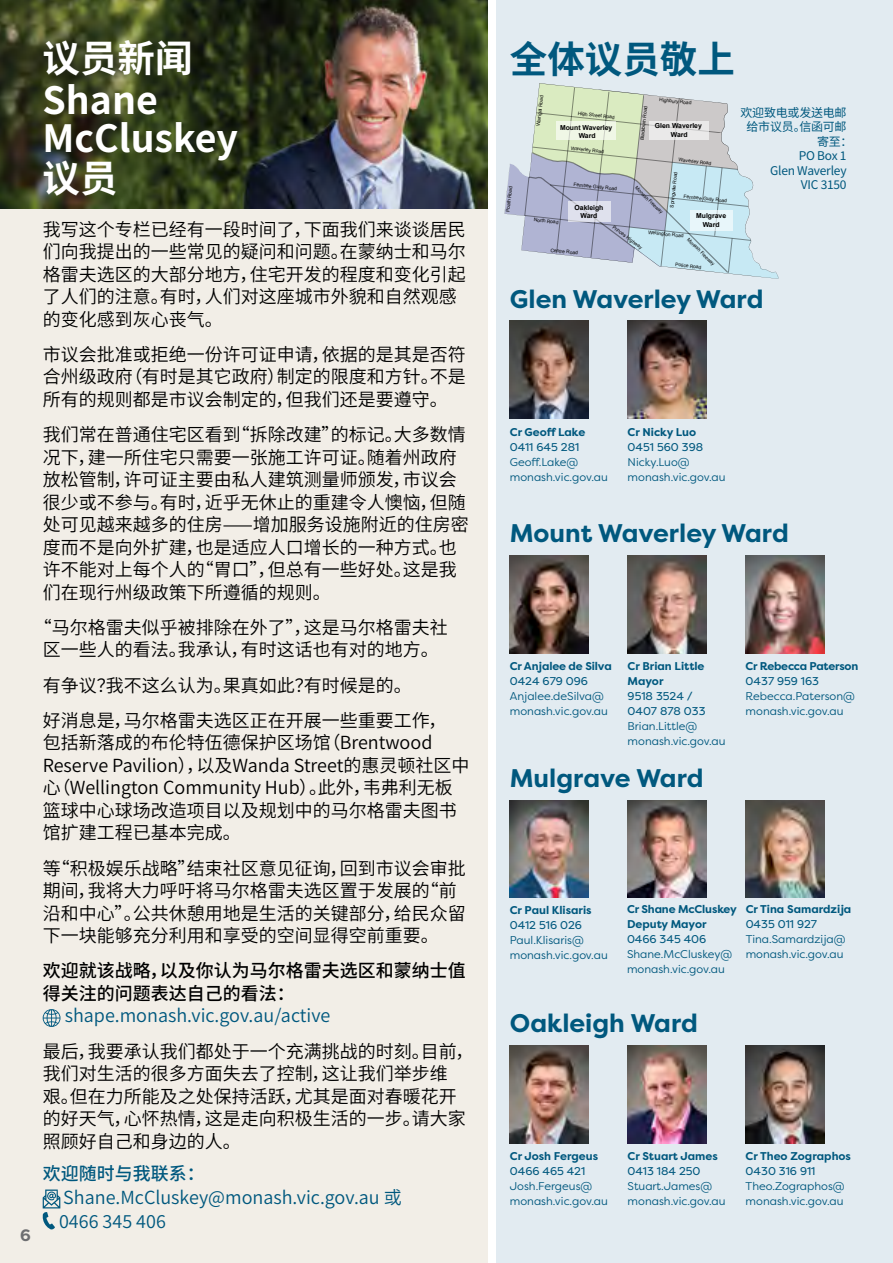
<style>
.page{position:relative;width:893px;height:1263px;background:#fff}
.page>*{position:absolute;margin:0;border:0;box-sizing:border-box;transform-origin:0 0}
.t1{font:700 37.5px/40px "Source Han Sans CN";color:#fff}
.t2{font:700 37.5px "Source Han Sans CN";color:#00587e}
.t3{font:700 25.5px "Filson Pro";color:#00587e}
.t4{font:18px/22.5px "Source Han Sans CN";color:#000}
.t5{font:18px/24px "Source Han Sans CN";color:#00587e}
.t6{font:500 18px/22.5px "Source Han Sans CN";color:#000}
.t7{font:500 18px "Source Han Sans CN";color:#00587e}
.t8{font:700 16.5px "Filson Pro";color:#6d6e71}
.t9{font:12px "Source Han Sans CN";letter-spacing:-.02em;color:#00587e}
.t10{font:11.25px/15px "Filson Pro";color:#00587e}
.t11{font:700 11.25px/15px "Filson Pro";color:#00587e}
.t12{font:11.25px/15px "Filson Pro";color:#00587e}
.t13{font:700 11.25px "Filson Pro";letter-spacing:-.02em;color:#00587e}
.t14{font:700 6.9px/8.2px "Arial";color:#000;text-align:center}
.t15{font:4.8px "Arial";color:#000}
</style>
<div class="page">
<div style="left:0;top:0;width:488px;height:1263px;background:#f2eee7"></div>
<img style="left:0;top:0;width:488px;height:209px">
<div style="left:496px;top:0;width:397px;height:1263px;background:#e2ebf1"></div>
<img style="left:628px;top:556px;width:78px;height:98px">
<img style="left:510px;top:1045px;width:78px;height:98px">
<img style="left:510px;top:556px;width:78px;height:98px">
<img style="left:746px;top:800px;width:78px;height:98px">
<img style="left:628px;top:800px;width:78px;height:98px">
<img style="left:746px;top:1045px;width:78px;height:98px">
<img style="left:746px;top:556px;width:78px;height:98px">
<img style="left:510px;top:800px;width:78px;height:98px">
<img style="left:628px;top:1045px;width:78px;height:98px">
<img style="left:628px;top:320px;width:78px;height:98px">
<img style="left:510px;top:320px;width:78px;height:98px">
<svg style="left:505px;top:83px;width:274px;height:196px"></svg>
<div style="left:556px;top:122px;width:60px;height:18px;background:#f0f7e6"></div>
<svg style="left:650px;top:122px;width:59px;height:18px"></svg>
<svg style="left:568px;top:201px;width:43px;height:20px"></svg>
<div style="left:690px;top:210px;width:42px;height:21px;background:#e8f6fa"></div>
<svg style="left:43px;top:1009px;width:17px;height:18px"></svg>
<svg style="left:42px;top:1189px;width:18px;height:41px"></svg>
<p class="t8" style="left:20px;top:1225px;width:12px">6</p>
<h1 class="t1" style="left:43px;top:39px;width:197px">议员新闻<br>Shane<br>McCluskey议员</h1>
<p class="t4" style="left:43px;top:218px;width:425px">我写这个专栏已经有一段时间了，下面我们来谈谈居民们向我提出的一些常见的疑问和问题。在蒙纳士和马尔格雷夫选区的大部分地方，住宅开发的程度和变化引起了人们的注意。有时，人们对这座城市外貌和自然观感的变化感到灰心丧气。</p>
<p class="t4" style="left:43px;top:343px;width:425px;text-align:justify">市议会批准或拒绝一份许可证申请，依据的是其是否符合州级政府（有时是其它政府）制定的限度和方针。不是所有的规则都是市议会制定的，但我们还是要遵守。</p>
<p class="t4" style="left:43px;top:424px;width:428px">我们常在普通住宅区看到“拆除改建”的标记。大多数情况下，建一所住宅只需要一张施工许可证。随着州政府放松管制，许可证主要由私人建筑测量师颁发，市议会很少或不参与。有时，近乎无休止的重建令人懊恼，但随处可见越来越多的住房——增加服务设施附近的住房密度而不是向外扩建，也是适应人口增长的一种方式。也许不能对上每个人的“胃口”，但总有一些好处。这是我们在现行州级政策下所遵循的规则。</p>
<p class="t4" style="left:34px;top:616px;width:415px;text-align:center">“马尔格雷夫似乎被排除在外了”，这是马尔格雷夫社区一些人的看法。我承认，有时这话也有对的地方。</p>
<p class="t4" style="left:43px;top:668px;width:405px;line-height:35.2px">有争议？我不这么认为。果真如此？有时候是的。<br>好消息是，马尔格雷夫选区正在开展一些重要工作，</p>
<p class="t4" style="left:43px;top:732px;width:428px">包括新落成的布伦特伍德保护区场馆（Brentwood<br>Reserve Pavilion），以及Wanda Street的惠灵顿社区中心（Wellington Community Hub）。此外，韦弗利无板篮球中心球场改造项目以及规划中的马尔格雷夫图书馆扩建工程已基本完成。</p>
<p class="t4" style="left:43px;top:857px;width:425px">等“积极娱乐战略”结束社区意见征询，回到市议会审批期间，我将大力呼吁将马尔格雷夫选区置于发展的“前沿和中心”。公共休憩用地是生活的关键部分，给民众留下一块能够充分利用和享受的空间显得空前重要。</p>
<p class="t6" style="left:43px;top:960px;width:425px">欢迎就该战略，以及你认为马尔格雷夫选区和蒙纳士值得关注的问题表达自己的看法：</p>
<p class="t5" style="left:65px;top:1004px;width:267px">shape.monash.vic.gov.au/active</p>
<p class="t4" style="left:43px;top:1040px;width:432px">最后，我要承认我们都处于一个充满挑战的时刻。目前，我们对生活的很多方面失去了控制，这让我们举步维<br>艰。但在力所能及之处保持活跃，尤其是面对春暖花开的好天气，心怀热情，这是走向积极生活的一步。请大家照顾好自己和身边的人。</p>
<p class="t7" style="left:43px;top:1163px;width:164px">欢迎随时与我联系：</p>
<p class="t5" style="left:59px;top:1186px;width:344px">Shane.McCluskey@monash.vic.gov.au 或<br>0466 345 406</p>
<h1 class="t2" style="left:510px;top:38px;width:226px">全体议员敬上</h1>
<p class="t15" style="left:505px;top:211px;width:27px;rotate:-84deg">Poath Road</p>
<p class="t15" style="left:535px;top:126px;width:32px;rotate:-84deg">Warrigal Road</p>
<p class="t15" style="left:639px;top:140px;width:36px;rotate:-84deg">Blackburn Road</p>
<p class="t15" style="left:660px;top:96px;width:34px;rotate:6deg">Highbury Road</p>
<p class="t15" style="left:578px;top:110px;width:39px;rotate:6deg">High Street Road</p>
<p class="t14" style="left:560px;top:123px;width:54px">Mount Waverley<br>Ward</p>
<p class="t14" style="left:655px;top:122px;width:48px">Glen Waverley<br>Ward</p>
<p class="t15" style="left:571px;top:145px;width:34px;rotate:6deg">Waverley Road</p>
<p class="t15" style="left:679px;top:157px;width:34px;rotate:6deg">Waverley Road</p>
<p class="t15" style="left:669px;top:207px;width:37px;rotate:-84deg">Springvale Road</p>
<p class="t15" style="left:574px;top:181px;width:45px;rotate:6deg">Ferntree Gully Road</p>
<p class="t15" style="left:638px;top:185px;width:38px;rotate:44deg">Monash Freeway</p>
<p class="t15" style="left:684px;top:193px;width:45px;rotate:6deg">Ferntree Gully Road</p>
<p class="t14" style="left:574px;top:203px;width:30px">Oakleigh<br>Ward</p>
<p class="t14" style="left:696px;top:212px;width:32px">Mulgrave<br>Ward</p>
<p class="t15" style="left:534px;top:216px;width:26px;rotate:6deg">North Road</p>
<p class="t15" style="left:615px;top:224px;width:38px;rotate:37deg">Princes Highway</p>
<p class="t15" style="left:649px;top:229px;width:37px;rotate:6deg">Wellington Road</p>
<p class="t15" style="left:690px;top:236px;width:38px;rotate:44deg">Monash Freeway</p>
<p class="t15" style="left:551px;top:247px;width:29px;rotate:6deg">Centre Road</p>
<p class="t15" style="left:676px;top:261px;width:28px;rotate:6deg">Police Road</p>
<p class="t9" style="left:740px;top:106px;width:108px">欢迎致电或发送电邮</p>
<p class="t9" style="left:746px;top:120px;width:102px">给市议员。信函可邮</p>
<p class="t9" style="left:817px;top:135px;width:37px">寄至：</p>
<p class="t9" style="left:799px;top:149px;width:49px">PO Box 1</p>
<p class="t9" style="left:770px;top:164px;width:78px">Glen Waverley</p>
<p class="t9" style="left:801px;top:178px;width:47px">VIC 3150</p>
<h2 class="t3" style="left:510px;top:283px;width:255px">Glen Waverley Ward</h2>
<p class="t11" style="left:510px;top:425px;width:77px">Cr Geoff Lake</p>
<p class="t12" style="left:510px;top:439px;width:71px">0411 645 281</p>
<p class="t10" style="left:510px;top:454px;width:100px">Geoff.Lake@ monash.vic.gov.au</p>
<p class="t11" style="left:628px;top:425px;width:70px">Cr Nicky Luo</p>
<p class="t12" style="left:628px;top:439px;width:77px">0451 560 398</p>
<p class="t10" style="left:628px;top:454px;width:100px">Nicky.Luo@ monash.vic.gov.au</p>
<h2 class="t3" style="left:510px;top:517px;width:280px">Mount Waverley Ward</h2>
<p class="t11" style="left:510px;top:659px;width:103px">Cr Anjalee de Silva</p>
<p class="t12" style="left:510px;top:674px;width:80px">0424 679 096</p>
<p class="t10" style="left:510px;top:688px;width:100px">Anjalee.deSilva@ monash.vic.gov.au</p>
<p class="t11" style="left:628px;top:659px;width:78px">Cr Brian Little<br>Mayor</p>
<p class="t12" style="left:628px;top:689px;width:79px">9518 3524 /<br>0407 878 033</p>
<p class="t10" style="left:628px;top:719px;width:100px">Brian.Little@ monash.vic.gov.au</p>
<h2 class="t3" style="left:510px;top:762px;width:195px">Mulgrave Ward</h2>
<p class="t13" style="left:746px;top:659px;width:114px">Cr Rebecca Paterson</p>
<p class="t12" style="left:746px;top:674px;width:75px">0437 959 163</p>
<p class="t10" style="left:746px;top:688px;width:111px">Rebecca.Paterson@ monash.vic.gov.au</p>
<p class="t11" style="left:510px;top:902px;width:83px">Cr Paul Klisaris</p>
<p class="t12" style="left:510px;top:917px;width:74px">0412 516 026</p>
<p class="t10" style="left:510px;top:932px;width:100px">Paul.Klisaris@ monash.vic.gov.au</p>
<p class="t11" style="left:627px;top:902px;width:111px">Cr Shane McCluskey<br>Deputy Mayor</p>
<p class="t12" style="left:627px;top:931px;width:81px">0466 345 406</p>
<p class="t10" style="left:627px;top:946px;width:107px">Shane.McCluskey@ monash.vic.gov.au</p>
<p class="t11" style="left:746px;top:902px;width:107px">Cr Tina Samardzija</p>
<p class="t12" style="left:746px;top:916px;width:73px">0435 011 927</p>
<p class="t10" style="left:746px;top:931px;width:101px">Tina.Samardzija@ monash.vic.gov.au</p>
<h2 class="t3" style="left:510px;top:1007px;width:190px">Oakleigh Ward</h2>
<p class="t11" style="left:510px;top:1149px;width:90px">Cr Josh Fergeus</p>
<p class="t12" style="left:510px;top:1163px;width:77px">0466 465 421</p>
<p class="t10" style="left:510px;top:1178px;width:100px">Josh.Fergeus@ monash.vic.gov.au</p>
<p class="t11" style="left:628px;top:1149px;width:92px">Cr Stuart James</p>
<p class="t12" style="left:628px;top:1163px;width:74px">0413 184 250</p>
<p class="t10" style="left:628px;top:1178px;width:100px">Stuart.James@ monash.vic.gov.au</p>
<p class="t11" style="left:746px;top:1149px;width:107px">Cr Theo Zographos</p>
<p class="t12" style="left:746px;top:1163px;width:71px">0430 316 911</p>
<p class="t10" style="left:746px;top:1178px;width:101px">Theo.Zographos@ monash.vic.gov.au</p>
</div>
